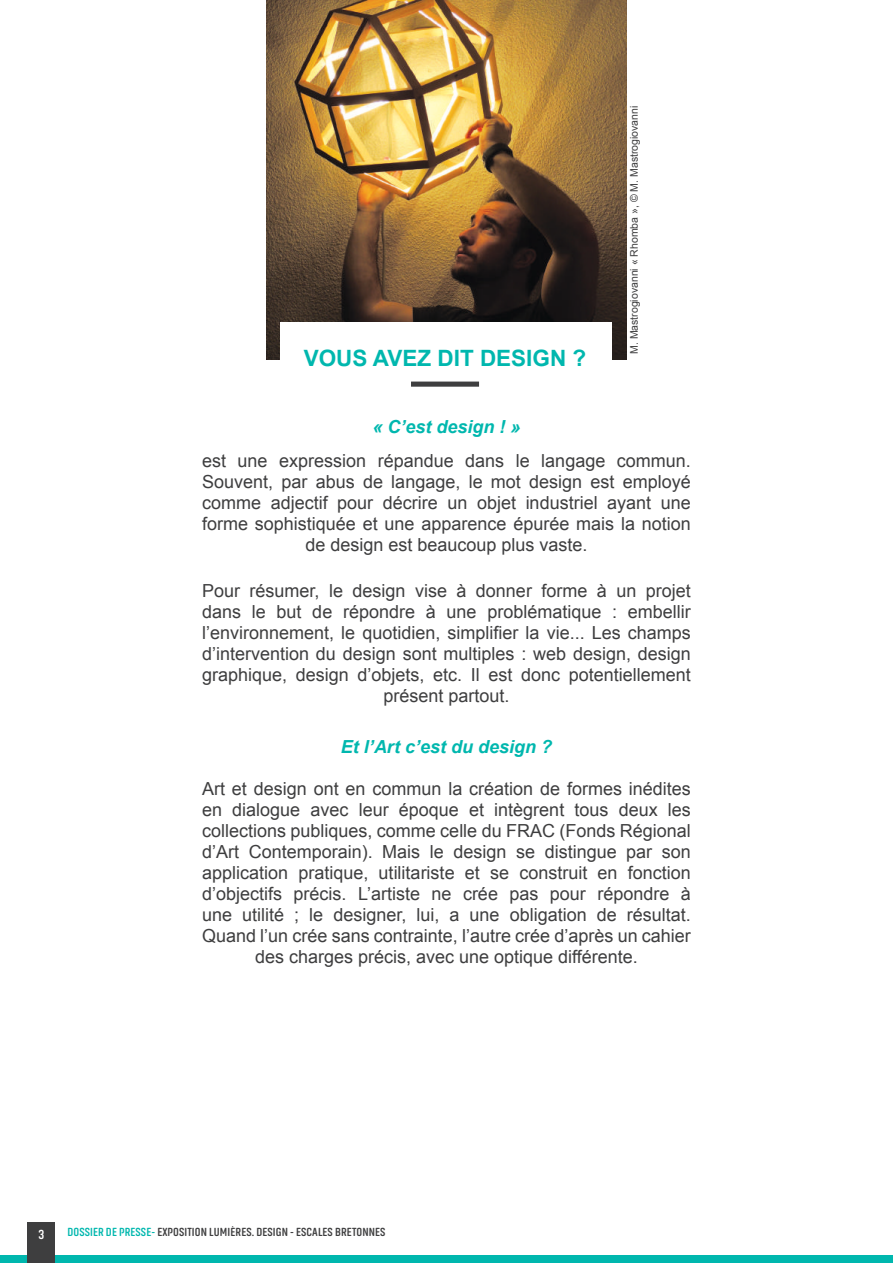
<style>
.page{position:relative;width:893px;height:1263px;background:#fff}
.page>*{position:absolute;margin:0;border:0;box-sizing:border-box;transform-origin:0 0}
.t1{font:700 22.5px "Arial";color:#00b7ae}
.t2{font:18px/21px "Arial";color:#3e3e3f;text-align:center}
.t3{font:italic 700 18px "Arial";color:#00b7ae}
.t4{font:700 13.5px "Akhand Soft";color:#fff}
.t5{font:700 12px "Akhand Soft";letter-spacing:.01em;color:#3e3e3f}
.t6{font:10.5px "Arial";color:#3e3e3f}
.s1{color:#00b7ae}
</style>
<div class="page">
<div style="left:0;top:1255px;width:893px;height:8px;background:#00b7ae"></div>
<div style="left:28px;top:1223px;width:27px;height:40px;background:#3e3e3f"></div>
<img style="left:267px;top:0;width:359px;height:359px">
<div style="left:281px;top:322px;width:331px;height:61px;background:#fff"></div>
<div style="left:411px;top:382px;width:68px;height:5px;background:#3e3e3f"></div>
<p class="t1" style="left:304px;top:343px;width:284px">VOUS AVEZ DIT DESIGN ?</p>
<p class="t6" style="left:627px;top:354px;width:250px;rotate:-90deg">M. Mastrogiovanni « Rhomba », © M. Mastrogiovanni</p>
<p class="t3" style="left:372px;top:415px;width:150px">« C’est design ! »</p>
<p class="t2" style="left:202px;top:450px;width:490px">est une expression répandue dans le langage commun.<br>Souvent, par abus de langage, le mot design est employé comme adjectif pour décrire un objet industriel ayant une forme sophistiquée et une apparence épurée mais la notion de design est beaucoup plus vaste.</p>
<p class="t2" style="left:202px;top:580px;width:490px">Pour résumer, le design vise à donner forme à un projet dans le but de répondre à une problématique : embellir l’environnement, le quotidien, simplifier la vie... Les champs d’intervention du design sont multiples : web design, design graphique, design d’objets, etc. Il est donc potentiellement présent partout.</p>
<p class="t3" style="left:341px;top:735px;width:213px">Et l’Art c’est du design ?</p>
<p class="t2" style="left:202px;top:778px;width:490px">Art et design ont en commun la création de formes inédites en dialogue avec leur époque et intègrent tous deux les collections publiques, comme celle du FRAC (Fonds Régional d’Art Contemporain). Mais le design se distingue par son application pratique, utilitariste et se construit en fonction d’objectifs précis. L’artiste ne crée pas pour répondre à une utilité ; le designer, lui, a une obligation de résultat.<br>Quand l’un crée sans contrainte, l’autre crée d’après un cahier des charges précis, avec une optique différente.</p>
<p class="t4" style="left:38px;top:1228px;width:7px">3</p>
<p class="t5" style="left:67px;top:1225px;width:320px"><span class="s1">DOSSIER DE PRESSE-</span> EXPOSITION LUMIÈRES. DESIGN - ESCALES BRETONNES</p>
</div>
